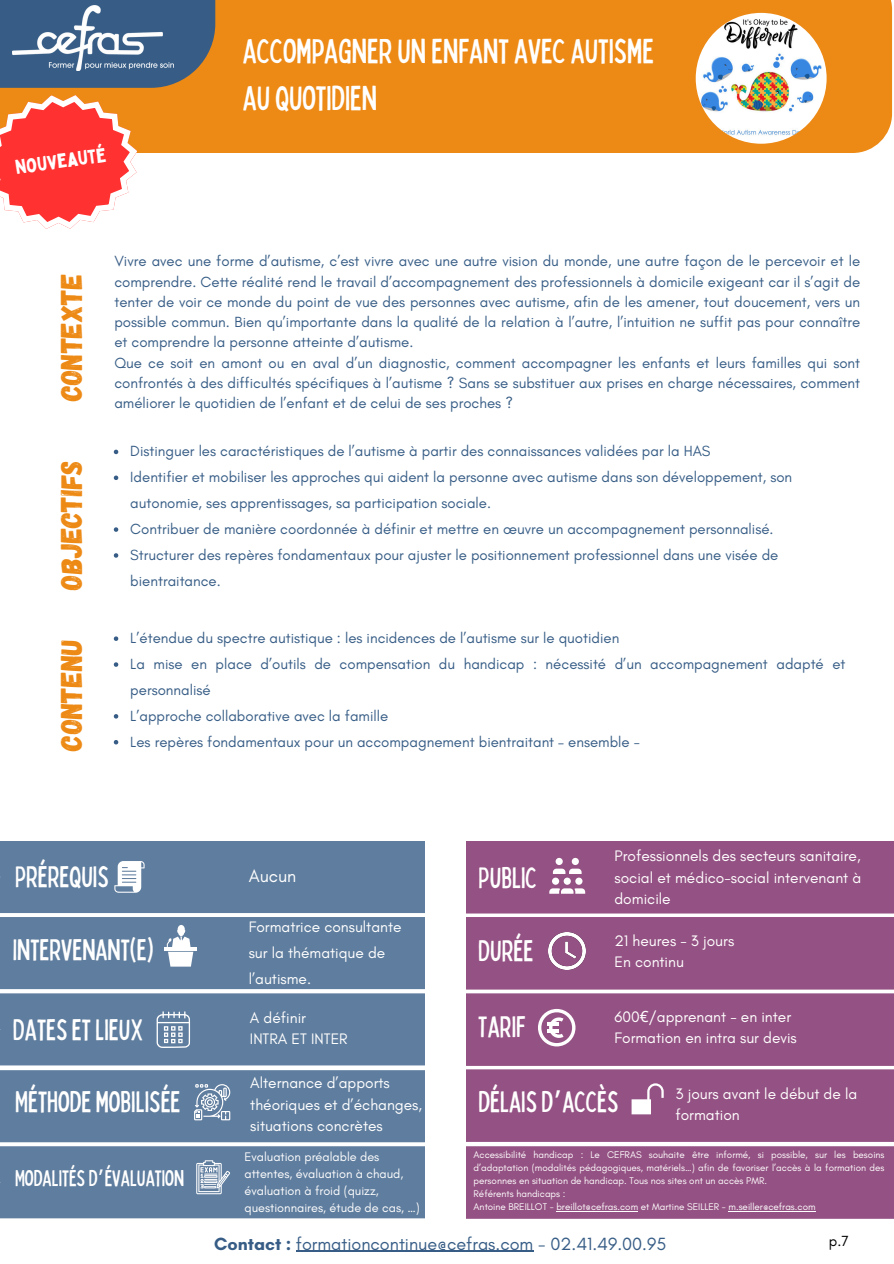
<style>
.page{position:relative;width:894px;height:1264px;background:#fff}
.page>*{position:absolute;margin:0;border:0;box-sizing:border-box;transform-origin:0 0}
.t1{font:condensed 34.5px/47.2px "Bobby Jones";color:#fff}
.t2{font:30px "Gagalin";letter-spacing:-.01em;color:#ed8a16}
.t3{font:condensed 29.7px "Bobby Jones";color:#fff}
.t4{font:condensed 22.65px "Bobby Jones";color:#fff}
.t5{font:19.5px "Bobby Jones";color:#fff}
.t6{font:18px "Glacial Indifference";color:#375d86}
.t7{font:17.85px "Glacial Indifference";color:#fff}
.t8{font:15.45px/21.1px "Glacial Indifference";color:#fff}
.t9{font:15px/20.2px "Glacial Indifference";color:#375d86}
.t10{font:15px "Glacial Indifference";color:#000}
.t11{font:12.6px/17px "Glacial Indifference";color:#fff}
.t12{font:9.9px/13px "Glacial Indifference";color:#fff;text-align:justify}
.s1{font-family:"Noto Sans"}
.s2{font-family:"Noto Sans Gurmukhi";font-stretch:normal}
.s3{font-weight:700}
</style>
<div class="page">
<div style="left:0;top:0;width:891px;height:153px;background:#ed8a16"></div>
<div style="left:0;top:0;width:215px;height:88px;background:#375d86"></div>
<img style="left:12px;top:5px;width:161px;height:66px">
<svg style="left:0;top:95px;width:137px;height:134px"></svg>
<svg style="left:0;top:841px;width:893px;height:377px;background:#816f97"></svg>
<div style="left:631px;top:1099px;width:19px;height:15px;background:#fff"></div>
<div style="left:424px;top:838px;width:41px;height:425px;background:#fff"></div>
<svg style="left:114px;top:449px;width:4px;height:5px"></svg>
<svg style="left:114px;top:475px;width:4px;height:5px"></svg>
<svg style="left:114px;top:527px;width:4px;height:5px"></svg>
<svg style="left:114px;top:553px;width:4px;height:4px"></svg>
<svg style="left:114px;top:636px;width:4px;height:5px"></svg>
<svg style="left:114px;top:662px;width:4px;height:4px"></svg>
<svg style="left:114px;top:714px;width:4px;height:4px"></svg>
<svg style="left:114px;top:740px;width:4px;height:4px"></svg>
<hr style="left:296px;top:1250px;width:237px;height:1px;background:#375d86">
<hr style="left:556px;top:1211px;width:82px;height:1px;background:#fff">
<hr style="left:728px;top:1211px;width:87px;height:1px;background:#fff">
<img style="left:695px;top:13px;width:131px;height:131px;border-radius:50%">
<p class="t5" style="left:14px;top:155px;width:93px;rotate:-8deg">nouveauté</p>
<h5 class="t1" style="left:243px;top:26px;width:412px">ACCOMPAGNERUN ENFANT AVEC AUTISME<br>AUQUOTIDIEN</h5>
<p class="t2" style="left:52px;top:401px;width:130px;rotate:-90deg">Contexte</p>
<p class="t2" style="left:52px;top:590px;width:131px;rotate:-90deg">Objectifs</p>
<h2 class="t2" style="left:52px;top:750px;width:113px;rotate:-90deg">Contenu</h2>
<p class="t9" style="left:114px;top:251px;width:747px">Vivre avec une forme d’autisme, c’est vivre avec une autre vision du monde, une autre façon de le percevoir et le comprendre. Cette réalité rend le travail d’accompagnement des professionnels à domicile exigeant car il s’agit de tenter de voir ce monde du point de vue des personnes avec autisme, afin de les amener, tout doucement, vers un possible commun. Bien qu’importante dans la qualité de la relation à l’autre, l’intuition ne suffit pas pour connaître et comprendre la personne atteinte d’autisme.<br>Que ce soit en amont ou en aval d’un diagnostic, comment accompagner les enfants et leurs familles qui sont confrontés à des difficultés spécifiques à l’autisme ? Sans se substituer aux prises en charge nécessaires, comment améliorer le quotidien de l’enfant et de celui de ses proches ?</p>
<p class="t9" style="left:130px;top:441px;width:581px">Distinguer les caractéristiques de l’autisme à partir des connaissances validées par la HAS</p>
<p class="t9" style="left:130px;top:464px;width:663px;line-height:25.8px">Identifier et mobiliser les approches qui aident la personne avec autisme dans son développement, son autonomie, ses apprentissages, sa participation sociale.</p>
<p class="t9" style="left:130px;top:518px;width:644px">Contribuer de manière coordonnée à définir et mettre en œuvre un accompagnement personnalisé.</p>
<h2 class="t9" style="left:130px;top:542px;width:649px;line-height:25.8px">Structurer des repères fondamentaux pour ajuster le positionnement professionnel dans une visée de bientraitance.</h2>
<p class="t9" style="left:130px;top:627px;width:490px">L’étendue du spectre autistique : les incidences de l’autisme sur le quotidien</p>
<h4 class="t9" style="left:130px;top:651px;width:716px;line-height:25.8px">La mise en place d’outils de compensation du handicap : nécessité d’un accompagnement adapté et personnalisé</h4>
<h2 class="t9" style="left:130px;top:705px;width:259px">L’approche collaborative avec la famille</h2>
<p class="t9" style="left:130px;top:731px;width:511px">Les repères fondamentaux pour un accompagnement bientraitant – ensemble -</p>
<p class="t3" style="left:15px;top:857px;width:95px">PRÉREQUIS</p>
<h5 class="t3" style="left:13px;top:930px;width:142px">INTERVENANT(E)</h5>
<h2 class="t3" style="left:13px;top:1010px;width:132px">DATESETLIEUX</h2>
<p class="t7" style="left:249px;top:865px;width:49px">Aucun</p>
<h5 class="t8" style="left:249px;top:914px;width:154px;line-height:25.8px">Formatrice consultante sur la thématique de l’autisme.</h5>
<h2 class="t8" style="left:250px;top:1007px;width:99px">A définir<br>INTRA ET INTER</h2>
<h2 class="t3" style="left:478px;top:858px;width:60px">PUBLIC</h2>
<p class="t3" style="left:478px;top:931px;width:57px">DURÉE</p>
<p class="t3" style="left:478px;top:1007px;width:49px">TARIF</p>
<h1 class="t8" style="left:614px;top:845px;width:248px;text-align:justify">Professionnels des secteurs sanitaire, social et médico-social intervenant à domicile</h1>
<h4 class="t8" style="left:614px;top:930px;width:121px">21 heures - 3 jours<br>En continu</h4>
<h2 class="t8" style="left:614px;top:1005px;width:184px">600<span class="s1">€</span>/apprenant - en inter<br>Formation en intra sur devis</h2>
<h5 class="t8" style="left:250px;top:1072px;width:173px">Alternance d’apports théoriques et d’échanges, situations concrètes</h5>
<h2 class="t11" style="left:244px;top:1148px;width:177px">Evaluation préalable des attentes, évaluation à chaud, évaluation à froid (quizz, questionnaires, étude de cas, …)</h2>
<h2 class="t3" style="left:15px;top:1082px;width:167px">MÉTHODE MOBILISÉE</h2>
<h5 class="t3" style="left:478px;top:1082px;width:141px">DÉLAISD<span class="s2">’</span>ACCÈS</h5>
<p class="t8" style="left:675px;top:1083px;width:183px">3 jours avant le début de la formation</p>
<h5 class="t12" style="left:473px;top:1147px;width:412px">Accessibilité handicap : Le CEFRAS souhaite être informé, si possible, sur les besoins d’adaptation (modalités pédagogiques, matériels…) afin de favoriser l’accès à la formation des personnes en situation de handicap. Tous nos sites ont un accès PMR.</h5>
<h2 class="t12" style="left:473px;top:1187px;width:93px">Référents handicaps :</h2>
<p class="t12" style="left:473px;top:1200px;width:343px">Antoine BREILLOT - breillot@cefras.com et Martine SEILLER - m.seiller@cefras.com</p>
<h5 class="t10" style="left:828px;top:1231px;width:21px">p.7</h5>
<p class="t4" style="left:15px;top:1163px;width:170px">MODALITÉSD<span class="s2">’</span>ÉVALUATION</p>
<p class="t6" style="left:214px;top:1232px;width:453px"><span class="s3">Contact :</span> formationcontinue@cefras.com - 02.41.49.00.95</p>
</div>
